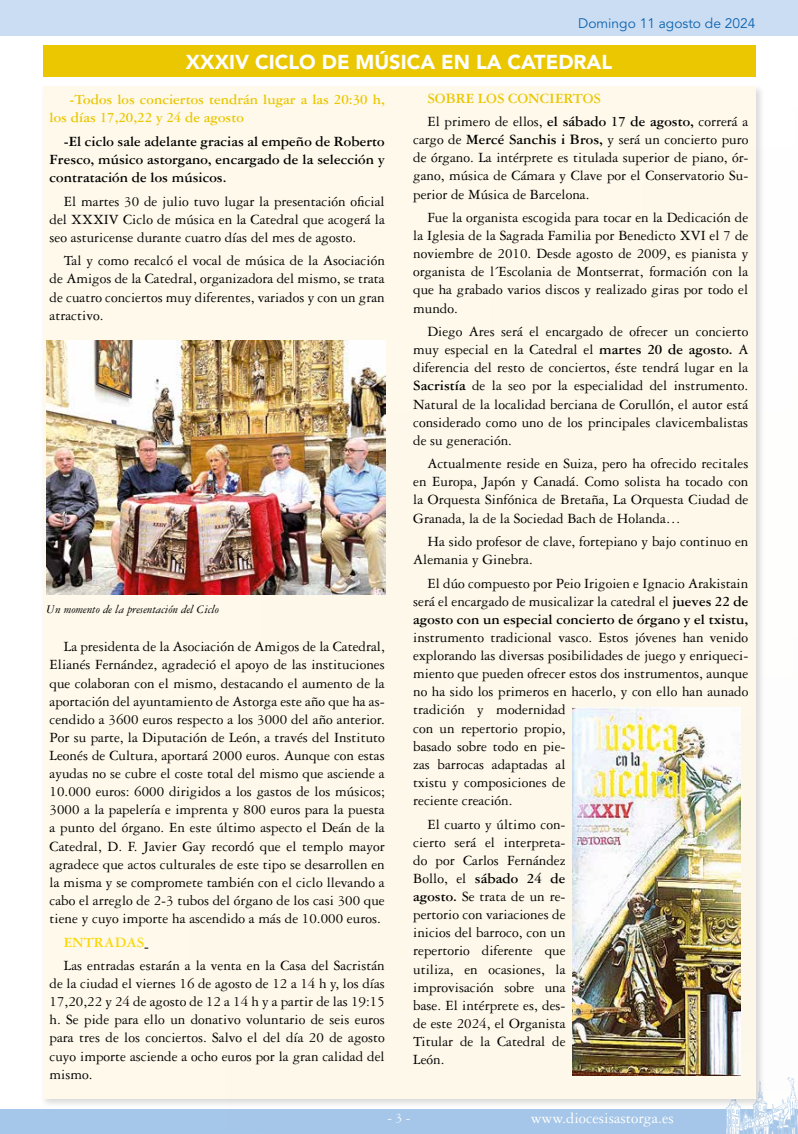
<style>
.page{position:relative;width:798px;height:1134px;background:#fff}
.page>*{position:absolute;margin:0;border:0;box-sizing:border-box;transform-origin:0 0}
.t1{font:900 20px "Avenir LT Std";color:#fff}
.t2{font:16.25px "Garamond 3 LT Std";color:#fff}
.t3{font:15px/18.1px "Garamond 3 LT Std";color:#000;text-align:justify}
.t4{font:700 15px/18.1px "Garamond 3 LT Std";color:#000;text-align:justify}
.t5{font:700 15px/18.1px "Garamond 3 LT Std";color:#eac700}
.t6{font:700 15px "Garamond 3 LT Std";color:#fad809}
.t7{font:13.75px "Avenir LT Std";color:#0c64af}
.t8{font:13.75px "Garamond 3 LT Std";color:#fff}
.t9{font:italic 12.5px "Garamond 3 LT Std";color:#000}
.s1{font-weight:700;color:#eac700}
.s2{font-weight:700}
</style>
<div class="page">
<div style="left:0;top:0;width:797px;height:1134px;background:#b5875a;opacity:.35"></div>
<img style="left:572px;top:708px;width:168px;height:368px">
<p class="t7" style="left:578px;top:16px;width:179px">Domingo 11 agosto de 2024</p>
<h1 class="t1" style="left:186px;top:50px;width:427px">XXXIV CICLO DE MÚSICA EN LA CATEDRAL</h1>
<p class="t5" style="left:50px;top:91px;width:336px;text-indent:20px">-Todos los conciertos tendrán lugar a las 20:30 h, los días 17,20,22 y 24 de agosto</p>
<p class="t4" style="left:50px;top:132px;width:336px;text-indent:14px">-El ciclo sale adelante gracias al empeño de Roberto Fresco, músico astorgano, encargado de la selección y contratación de los músicos.</p>
<p class="t3" style="left:50px;top:192px;width:336px;text-indent:14px">El martes 30 de julio tuvo lugar la presentación oficial del XXXIV Ciclo de música en la Catedral que acogerá la seo asturicense durante cuatro días del mes de agosto.</p>
<p class="t3" style="left:50px;top:252px;width:336px;text-indent:14px">Tal y como recalcó el vocal de música de la Asociación de Amigos de la Catedral, organizadora del mismo, se trata de cuatro conciertos muy diferentes, variados y con un gran atractivo.</p>
<p class="t9" style="left:46px;top:603px;width:174px">Un momento de la presentación del Ciclo</p>
<p class="t3" style="left:50px;top:638px;width:336px;text-indent:14px">La presidenta de la Asociación de Amigos de la Catedral, Elianés Fernández, agradeció el apoyo de las instituciones que colaboran con el mismo, destacando el aumento de la aportación del ayuntamiento de Astorga este año que ha as&shy;cendido a 3600 euros respecto a los 3000 del año anterior.<br>Por su parte, la Diputación de León, a través del Instituto Leonés de Cultura, aportará 2000 euros. Aunque con estas ayudas no se cubre el coste total del mismo que asciende a 10.000 euros: 6000 dirigidos a los gastos de los músicos; 3000 a la papelería e imprenta y 800 euros para la puesta a punto del órgano. En este último aspecto el Deán de la Catedral, D. F. Javier Gay recordó que el templo mayor agradece que actos culturales de este tipo se desarrollen en la misma y se compromete también con el ciclo llevando a cabo el arreglo de 2-3 tubos del órgano de los casi 300 que tiene y cuyo importe ha ascendido a más de 10.000 euros.</p>
<p class="t6" style="left:64px;top:934px;width:82px">ENTRADAS</p>
<p class="t3" style="left:50px;top:956px;width:336px;text-indent:14px">Las entradas estarán a la venta en la Casa del Sacristán de la ciudad el viernes 16 de agosto de 12 a 14 h y, los días 17,20,22 y 24 de agosto de 12 a 14 h y a partir de las 19:15 h. Se pide para ello un donativo voluntario de seis euros para tres de los conciertos. Salvo el del día 20 de agosto cuyo importe asciende a ocho euros por la gran calidad del mismo.</p>
<p class="t3" style="left:427px;top:86px;width:322px;line-height:23.5px"><span class="s1">SOBRE LOS CONCIERTOS<br></span>El primero de ellos, <span class="s2">el sábado 17 de agosto,</span> correrá a</p>
<p class="t3" style="left:413px;top:131px;width:336px">cargo de <span class="s2">Mercé Sanchis i Bros,</span> y será un concierto puro de órgano. La intérprete es titulada superior de piano, ór&shy;gano, música de Cámara y Clave por el Conservatorio Su&shy;perior de Música de Barcelona.</p>
<p class="t3" style="left:413px;top:208px;width:336px;text-indent:14px">Fue la organista escogida para tocar en la Dedicación de la Iglesia de la Sagrada Familia por Benedicto XVI el 7 de noviembre de 2010. Desde agosto de 2009, es pianista y organista de l´Escolania de Montserrat, formación con la que ha grabado varios discos y realizado giras por todo el mundo.</p>
<p class="t3" style="left:413px;top:323px;width:336px;text-indent:14px">Diego Ares será el encargado de ofrecer un concierto muy especial en la Catedral el <span class="s2">martes 20 de agosto.</span> A diferencia del resto de conciertos, éste tendrá lugar en la <span class="s2">Sacristía</span> de la seo por la especialidad del instrumento.<br>Natural de la localidad berciana de Corullón, el autor está considerado como uno de los principales clavicembalistas de su generación.</p>
<p class="t3" style="left:413px;top:455px;width:336px;text-indent:14px">Actualmente reside en Suiza, pero ha ofrecido recitales en Europa, Japón y Canadá. Como solista ha tocado con la Orquesta Sinfónica de Bretaña, La Orquesta Ciudad de Granada, la de la Sociedad Bach de Holanda…</p>
<p class="t3" style="left:413px;top:532px;width:336px;text-indent:14px">Ha sido profesor de clave, fortepiano y bajo continuo en<br>Alemania y Ginebra.</p>
<p class="t3" style="left:413px;top:574px;width:336px;text-indent:14px">El dúo compuesto por Peio Irigoien e Ignacio Arakistain será el encargado de musicalizar la catedral el <span class="s2">jueves 22 de agosto con un especial concierto de órgano y el txistu,</span></p>
<p class="t3" style="left:413px;top:628px;width:336px;text-align:left">instrumento tradicional vasco. Estos jóvenes han venido explorando las diversas posibilidades de juego y enriqueci&shy;miento que pueden ofrecer estos dos instrumentos, aunque no ha sido los primeros en hacerlo, y con ello han aunado tradición y modernidad<br>con un repertorio propio,<br>basado sobre todo en pie-<br>zas barrocas adaptadas al<br>txistu y composiciones de<br>reciente creación.</p>
<p class="t3" style="left:413px;top:815px;width:154px;text-indent:14px">El cuarto y último con&shy;cierto será el interpreta&shy;do por Carlos Fernández Bollo, el <span class="s2">sábado 24 de agosto.</span> Se trata de un re&shy;pertorio con variaciones de inicios del barroco, con un repertorio diferente que utiliza, en ocasiones, la improvisación sobre una base. El intérprete es, des&shy;de este 2024, el Organista Titular de la Catedral de León.</p>
<p class="t8" style="left:387px;top:1110px;width:24px">- 3 -</p>
<p class="t2" style="left:530px;top:1109px;width:144px">www.diocesisastorga.es</p>
</div>
